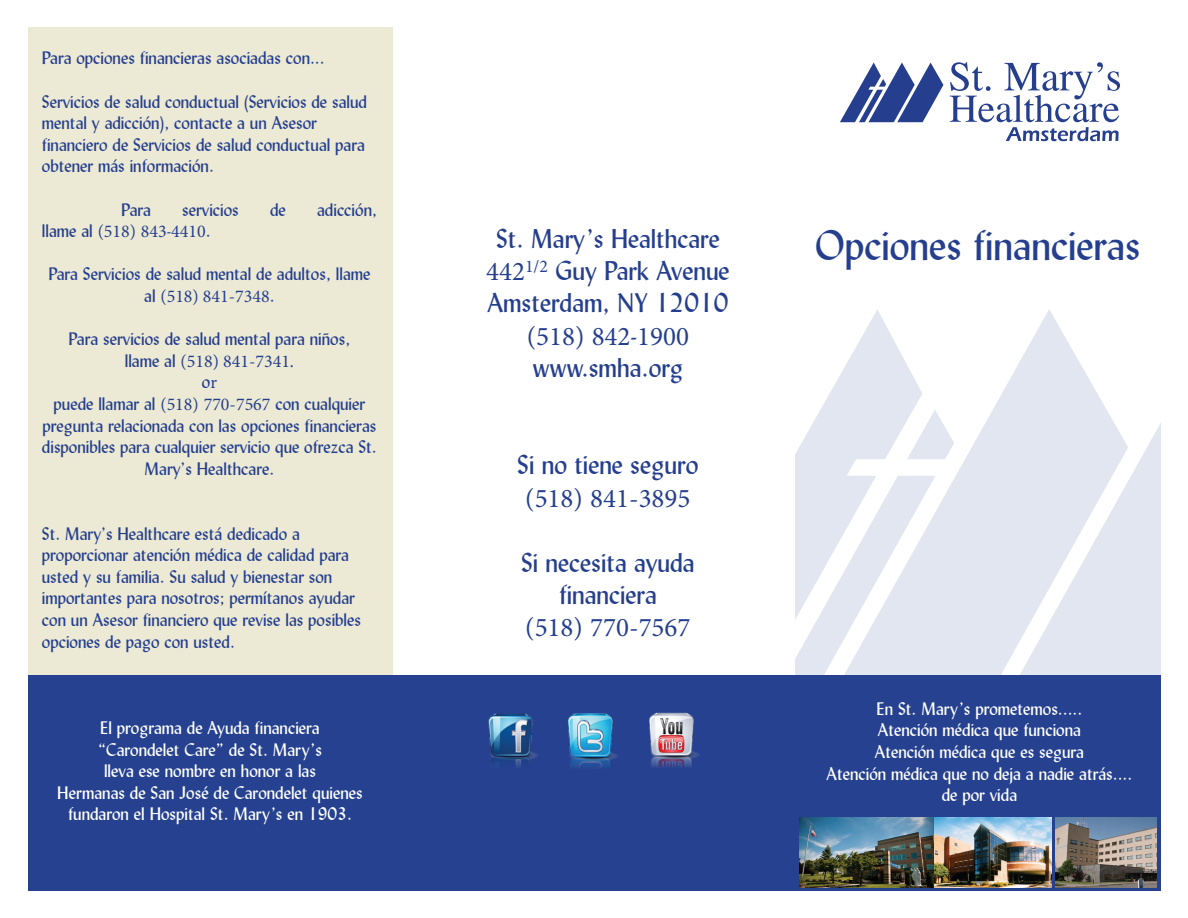
<style>
.page{position:relative;width:1188px;height:918px;background:#fff}
.page>*{position:absolute;margin:0;border:0;box-sizing:border-box;transform-origin:0 0}
.t1{font:42px "Lydian BT";color:#253f8e}
.t2{font:27px/32.4px "Lydian BT";color:#253f8e;text-align:center}
.t3{font:27px "Minion Pro";color:#253f8e}
.t4{font:18px/21.6px "Lydian BT";color:#253f8e}
.t5{font:18px/21.6px "Lydian BT";color:#fff;text-align:center}
.t6{font:18px "Minion Pro";color:#253f8e}
.s1{font-family:"Lydian BT"}
.s2{font-family:"Minion Pro"}
</style>
<div class="page">
<svg style="left:795px;top:372px;width:47px;height:304px"></svg>
<svg style="left:842px;top:310px;width:176px;height:366px"></svg>
<svg style="left:1018px;top:309px;width:143px;height:367px"></svg>
<div style="left:28px;top:28px;width:365px;height:862px;background:#ecead5"></div>
<div style="left:28px;top:676px;width:1133px;height:215px;background:#25418f"></div>
<img style="left:1056px;top:817px;width:100px;height:71px">
<img style="left:935px;top:817px;width:117px;height:71px">
<img style="left:800px;top:817px;width:133px;height:71px">
<svg style="left:840px;top:62px;width:103px;height:60px"></svg>
<svg style="left:950px;top:62px;width:170px;height:79px"></svg>
<img style="left:488px;top:713px;width:50px;height:54px">
<img style="left:568px;top:713px;width:50px;height:55px">
<img style="left:649px;top:713px;width:50px;height:54px">
<p class="t4" style="left:42px;top:47px;width:284px">Para opciones financieras asociadas con...</p>
<p class="t4" style="left:42px;top:90px;width:327px">Servicios de salud conductual (Servicios de salud mental y adicción), contacte a un Asesor financiero de Servicios de salud conductual para obtener más información.</p>
<p class="t4" style="left:121px;top:198px;width:31px">Para</p>
<p class="t4" style="left:182px;top:198px;width:58px">servicios</p>
<p class="t4" style="left:270px;top:198px;width:17px">de</p>
<p class="t4" style="left:317px;top:198px;width:61px">adicción,</p>
<p class="t6" style="left:42px;top:219px;width:170px"><span class="s1">llame al</span> (518) 843<span class="s1">-</span>4410<span class="s1">.</span></p>
<p class="t4" style="left:48px;top:263px;width:324px">Para Servicios de salud mental de adultos, llame</p>
<p class="t6" style="left:144px;top:284px;width:132px"><span class="s1">al</span> (518) 841-7348<span class="s1">.</span></p>
<p class="t4" style="left:69px;top:328px;width:283px">Para servicios de salud mental para niños,</p>
<p class="t6" style="left:125px;top:349px;width:171px"><span class="s1">llame al</span> (518) 841-7341.</p>
<p class="t4" style="left:42px;top:371px;width:336px;text-align:center">o<span class="s2">r<br></span>puede llamar al <span class="s2">(518) 770-7567</span> con cualquier pregunta relacionada con las opciones financieras disponibles para cualquier servicio que ofrezca St.<br>Mary’s Healthcare.</p>
<p class="t4" style="left:42px;top:522px;width:321px">St. Mary’s Healthcare está dedicado a proporcionar atención médica de calidad para usted y su familia. Su salud y bienestar son importantes para nosotros; permítanos ayudar con un Asesor financiero que revise las posibles opciones de pago con usted.</p>
<p class="t5" style="left:57px;top:717px;width:307px">El programa de Ayuda financiera “Carondelet Care” de St. Mary’s<br>lleva ese nombre en honor a las<br>Hermanas de San José de Carondelet quienes fundaron el Hospital St. Mary’s en 1903.</p>
<h2 class="t2" style="left:486px;top:222px;width:245px">St. Mary’s Healthcare<br><span class="s2">442</span><sup>1/2</sup> Guy Park Avenue<br>Amsterdam, NY 12010</h2>
<h2 class="t3" style="left:527px;top:318px;width:164px">(518) 842<span class="s1">-</span>1900</h2>
<h2 class="t2" style="left:532px;top:351px;width:153px">www.smha.org</h2>
<h2 class="t2" style="left:517px;top:449px;width:183px">Si no tiene seguro</h2>
<h2 class="t3" style="left:525px;top:480px;width:167px">(518) 841-3895</h2>
<h2 class="t2" style="left:521px;top:546px;width:175px">Si necesita ayuda financiera</h2>
<h2 class="t3" style="left:525px;top:610px;width:167px">(518) 770-7567</h2>
<h1 class="t1" style="left:815px;top:220px;width:327px">Opciones financieras</h1>
<p class="t5" style="left:827px;top:698px;width:307px">En St. Mary’s prometemos.....<br>Atención médica que funciona<br>Atención médica que es segura<br>Atención médica que no deja a nadie atrás.... de por vida</p>
</div>
